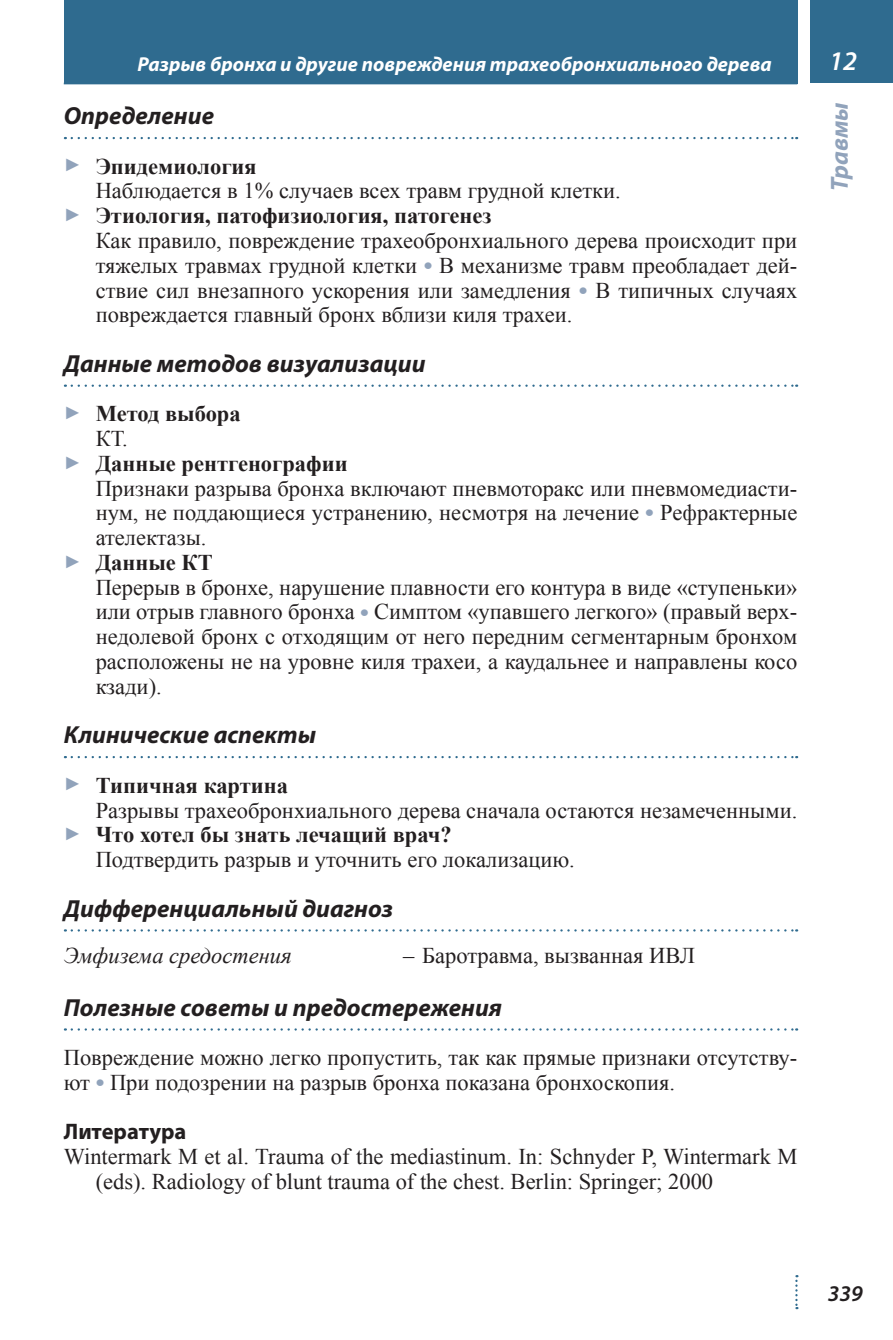
<style>
.page{position:relative;width:893px;height:1340px;background:#fff}
.page>*{position:absolute;margin:0;border:0;box-sizing:border-box;transform-origin:0 0}
.t1{font:italic 600 27px "Myriad Pro";color:#fff}
.t2{font:italic 700 24.75px "Myriad Pro";color:#231f20}
.t3{font:italic 700 24.75px "Myriad Pro";color:#91a3bb}
.t4{font:22.5px/24.8px "Times New Roman";color:#231f20}
.t5{font:700 22.5px "Times New Roman";color:#231f20}
.t6{font:italic 22.5px "Times New Roman";color:#231f20}
.t7{font:700 22.5px "Myriad Pro";color:#231f20}
.t8{font:italic 600 22.5px "Myriad Pro";color:#231f20}
.t9{font:italic 700 20.25px "Myriad Pro";color:#fff}
.s1{font-size:18px;color:#91a3bb}
.s2{font-weight:700;font-size:24.75px;color:#91a3bb}
</style>
<div class="page">
<div style="left:810px;top:0;width:83px;height:83px;background:#2f6b8f"></div>
<svg style="left:795px;top:1275px;width:3px;height:34px"></svg>
<div style="left:64px;top:0;width:733px;height:84px;background:#2f6b8f"></div>
<svg style="left:72px;top:137px;width:725px;height:2px"></svg>
<svg style="left:72px;top:384px;width:725px;height:3px"></svg>
<svg style="left:72px;top:756px;width:725px;height:2px"></svg>
<svg style="left:72px;top:929px;width:725px;height:2px"></svg>
<svg style="left:72px;top:1028px;width:725px;height:2px"></svg>
<p class="t9" style="left:137px;top:56px;width:636px">Разрыв бронха и другие повреждения трахеобронхиального дерева</p>
<p class="t2" style="left:64px;top:106px;width:152px">Определение</p>
<p class="t5" style="left:64px;top:154px;width:194px"><span class="s1">►</span> Эпидемиология</p>
<p class="t4" style="left:96px;top:178px;width:527px">Наблюдается в 1% случаев всех травм грудной клетки.</p>
<p class="t5" style="left:64px;top:203px;width:429px"><span class="s1">►</span> Этиология, патофизиология, патогенез</p>
<p class="t4" style="left:96px;top:228px;width:703px">Как правило, повреждение трахеобронхиального дерева происходит при</p>
<p class="t4" style="left:96px;top:253px;width:703px">тяжелых травмах грудной клетки <span class="s2">•</span> В механизме травм преобладает дей-</p>
<p class="t4" style="left:96px;top:277px;width:703px">ствие сил внезапного ускорения или замедления <span class="s2">•</span> В типичных случаях</p>
<p class="t4" style="left:96px;top:302px;width:478px">повреждается главный бронх вблизи киля трахеи.</p>
<p class="t2" style="left:64px;top:354px;width:363px">Данные методов визуализации</p>
<p class="t5" style="left:64px;top:401px;width:178px"><span class="s1">►</span> Метод выбора</p>
<p class="t4" style="left:96px;top:426px;width:34px">КТ.</p>
<p class="t5" style="left:64px;top:451px;width:285px"><span class="s1">►</span> Данные рентгенографии</p>
<p class="t4" style="left:96px;top:475px;width:703px">Признаки разрыва бронха включают пневмоторакс или пневмомедиасти-</p>
<p class="t4" style="left:96px;top:500px;width:703px">нум, не поддающиеся устранению, несмотря на лечение <span class="s2">•</span> Рефрактерные</p>
<p class="t4" style="left:96px;top:525px;width:112px">ателектазы.</p>
<p class="t5" style="left:64px;top:550px;width:151px"><span class="s1">►</span> Данные КТ</p>
<p class="t4" style="left:96px;top:574px;width:703px">Перерыв в бронхе, нарушение плавности его контура в виде «ступеньки»</p>
<p class="t4" style="left:96px;top:599px;width:703px">или отрыв главного бронха <span class="s2">•</span> Симптом «упавшего легкого» (правый верх-</p>
<p class="t4" style="left:96px;top:624px;width:703px">недолевой бронх с отходящим от него передним сегментарным бронхом</p>
<p class="t4" style="left:96px;top:649px;width:703px">расположены не на уровне киля трахеи, а каудальнее и направлены косо</p>
<p class="t4" style="left:96px;top:673px;width:68px">кзади).</p>
<p class="t2" style="left:64px;top:725px;width:254px">Клинические аспекты</p>
<p class="t5" style="left:64px;top:772px;width:226px"><span class="s1">►</span> Типичная картина</p>
<p class="t4" style="left:96px;top:797px;width:703px">Разрывы трахеобронхиального дерева сначала остаются незамеченными.</p>
<p class="t5" style="left:64px;top:822px;width:389px"><span class="s1">►</span> Что хотел бы знать лечащий врач?</p>
<p class="t4" style="left:96px;top:847px;width:481px">Подтвердить разрыв и уточнить его локализацию.</p>
<p class="t2" style="left:64px;top:898px;width:331px">Дифференциальный диагноз</p>
<p class="t6" style="left:64px;top:942px;width:229px">Эмфизема средостения</p>
<p class="t4" style="left:403px;top:942px;width:293px">– Баротравма, вызванная ИВЛ</p>
<p class="t2" style="left:64px;top:997px;width:440px">Полезные советы и предостережения</p>
<p class="t4" style="left:64px;top:1045px;width:735px">Повреждение можно легко пропустить, так как прямые признаки отсутству&shy;ют <span class="s2">•</span> При подозрении на разрыв бронха показана бронхоскопия.</p>
<p class="t7" style="left:64px;top:1123px;width:124px">Литература</p>
<p class="t4" style="left:96px;top:1144px;width:703px;text-indent:-32px">Wintermark M et al. Trauma of the mediastinum. In: Schnyder P, Wintermark M (eds). Radiology of blunt trauma of the chest. Berlin: Springer; 2000</p>
<p class="t1" style="left:829px;top:51px;width:30px">12</p>
<p class="t3" style="left:830px;top:191px;width:90px;rotate:-90deg">Травмы</p>
<p class="t8" style="left:828px;top:1284px;width:37px">339</p>
</div>
